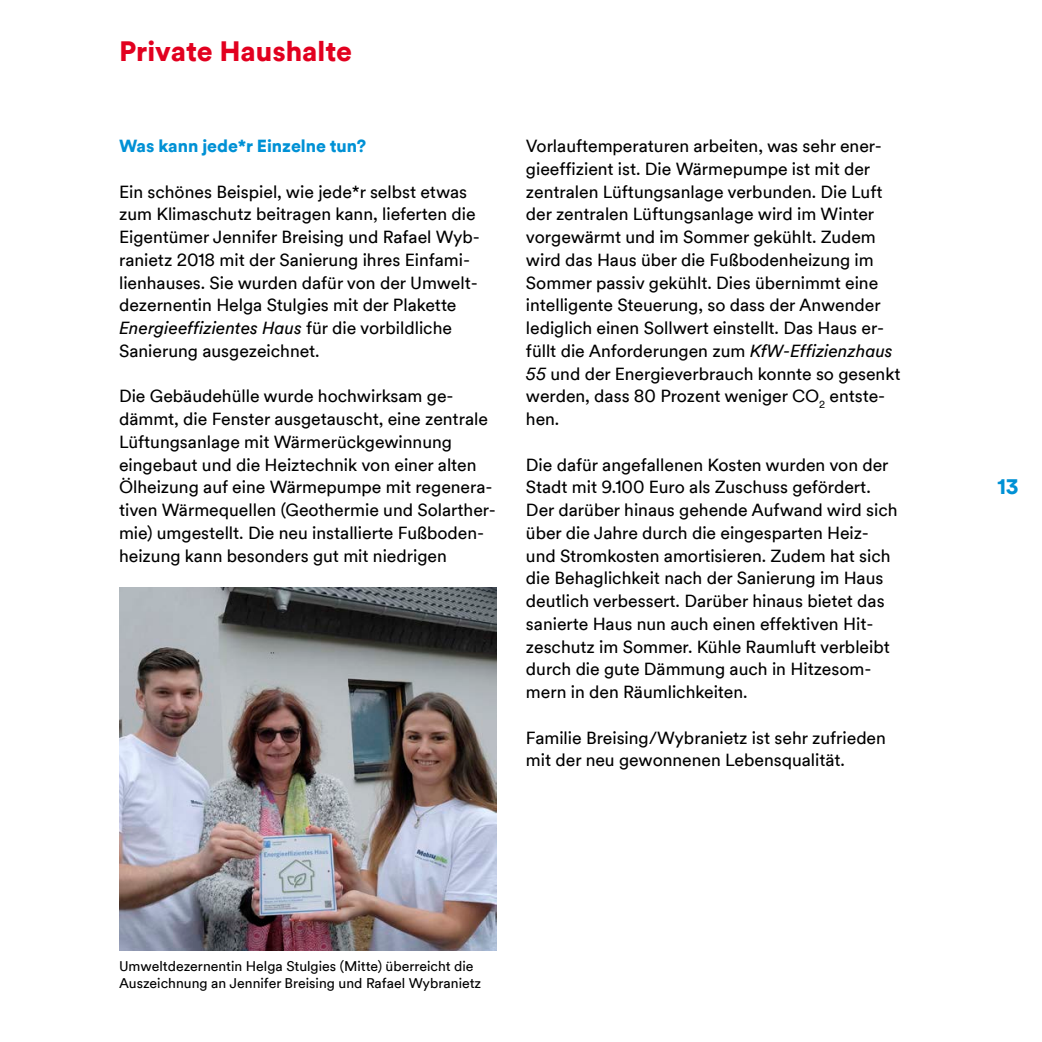
<style>
.page{position:relative;width:1042px;height:1042px;background:#fff}
.page>*{position:absolute;margin:0;border:0;box-sizing:border-box;transform-origin:0 0}
.t1{font:900 28px "Duesseldorf Circular TT";color:#e2001f}
.t2{font:900 21px "Duesseldorf Circular TT";color:#0091d5}
.t3{font:17.5px/22.8px "Duesseldorf Circular TT";color:#000}
.t4{font:900 17.5px "Duesseldorf Circular TT";color:#0091d5}
.t5{font:14px/16.8px "Duesseldorf Circular TT";color:#000}
.s1{font-style:italic}
</style>
<div class="page">
<img style="left:119px;top:587px;width:377px;height:364px">
<h1 class="t1" style="left:119px;top:31px;width:235px">Private Haushalte</h1>
<p class="t4" style="left:119px;top:134px;width:249px">Was kann jede*r Einzelne tun?</p>
<p class="t3" style="left:119px;top:179px;width:362px">Ein schönes Beispiel, wie jede*r selbst etwas zum Klimaschutz beitragen kann, lieferten die Eigentümer Jennifer Breising und Rafael Wyb&shy;ranietz 2018 mit der Sanierung ihres Einfami&shy;lienhauses. Sie wurden dafür von der Umwelt&shy;dezernentin Helga Stulgies mit der Plakette <span class="s1">Energieeffizientes Haus</span> für die vorbildliche Sanierung ausgezeichnet.</p>
<p class="t3" style="left:119px;top:384px;width:378px">Die Gebäudehülle wurde hochwirksam ge&shy;dämmt, die Fenster ausgetauscht, eine zentrale Lüftungsanlage mit Wärmerückgewinnung eingebaut und die Heiztechnik von einer alten Ölheizung auf eine Wärmepumpe mit regenera&shy;tiven Wärmequellen (Geothermie und Solarther&shy;mie) umgestellt. Die neu installierte Fußboden&shy;heizung kann besonders gut mit niedrigen</p>
<p class="t3" style="left:526px;top:134px;width:376px">Vorlauftemperaturen arbeiten, was sehr ener&shy;gieeffizient ist. Die Wärmepumpe ist mit der zentralen Lüftungsanlage verbunden. Die Luft der zentralen Lüftungsanlage wird im Winter vorgewärmt und im Sommer gekühlt. Zudem wird das Haus über die Fußbodenheizung im Sommer passiv gekühlt. Dies übernimmt eine intelligente Steuerung, so dass der Anwender lediglich einen Sollwert einstellt. Das Haus er&shy;füllt die Anforderungen zum <span class="s1">KfW-Effizienzhaus 55</span> und der Energieverbrauch konnte so gesenkt werden, dass 80 Prozent weniger CO<sub>2</sub> entste&shy;hen.</p>
<p class="t3" style="left:526px;top:452px;width:373px">Die dafür angefallenen Kosten wurden von der Stadt mit 9.100 Euro als Zuschuss gefördert.<br>Der darüber hinaus gehende Aufwand wird sich über die Jahre durch die eingesparten Heiz&shy;und Stromkosten amortisieren. Zudem hat sich die Behaglichkeit nach der Sanierung im Haus deutlich verbessert. Darüber hinaus bietet das sanierte Haus nun auch einen effektiven Hit&shy;zeschutz im Sommer. Kühle Raumluft verbleibt durch die gute Dämmung auch in Hitzesom&shy;mern in den Räumlichkeiten.</p>
<p class="t3" style="left:526px;top:725px;width:361px">Familie Breising/Wybranietz ist sehr zufrieden mit der neu gewonnenen Lebensqualität.</p>
<p class="t5" style="left:119px;top:957px;width:364px">Umweltdezernentin Helga Stulgies (Mitte) überreicht die<br>Auszeichnung an Jennifer Breising und Rafael Wybranietz</p>
<p class="t2" style="left:997px;top:472px;width:23px">13</p>
</div>
